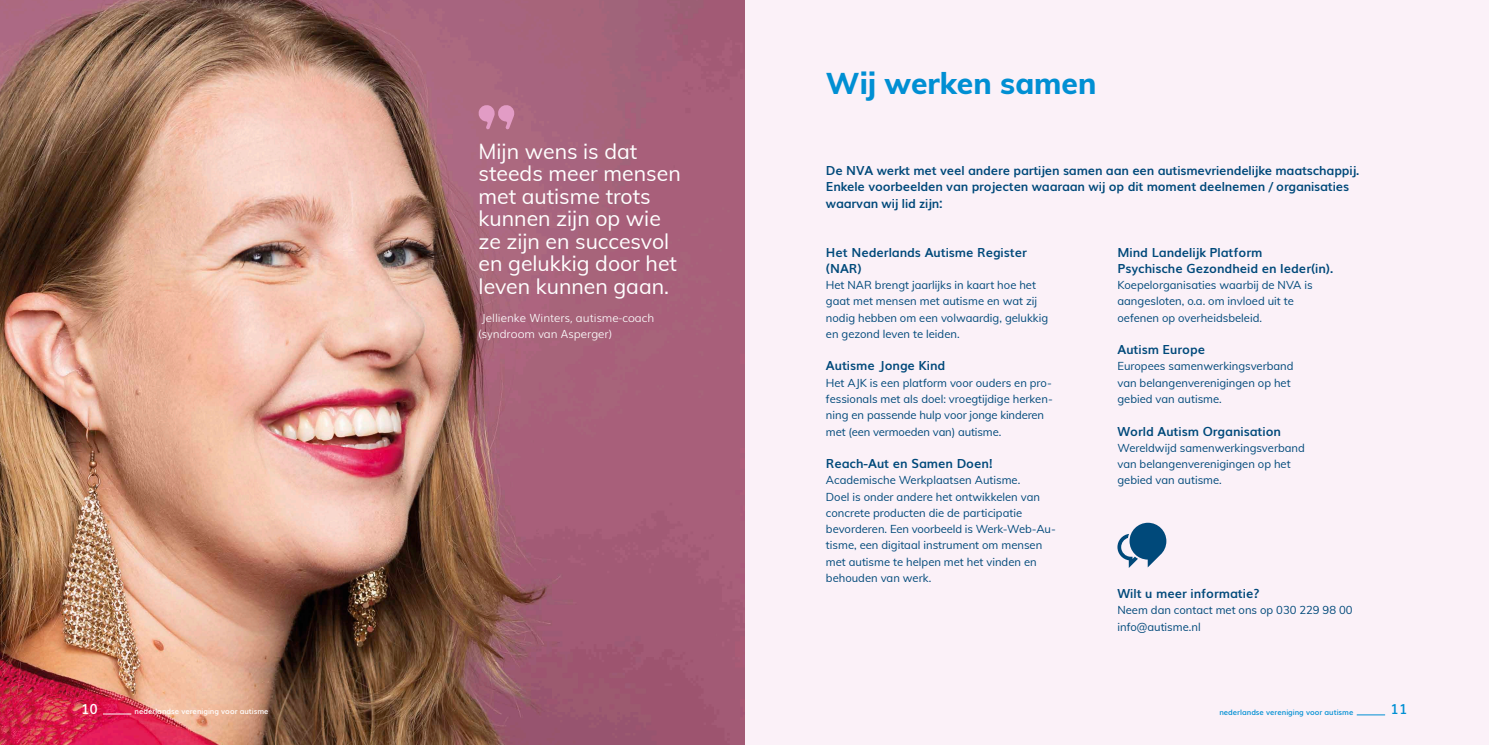
<style>
.page{position:relative;width:1489px;height:745px;background:#fff}
.page>*{position:absolute;margin:0;border:0;box-sizing:border-box;transform-origin:0 0}
.t1{font:800 30px "Muli";color:#008fd3}
.t2{font:21.25px/22.5px "Muli";color:#fff}
.t3{font:600 13.75px "Muli";color:#fff}
.t4{font:600 13.75px "Muli";color:#008fd3}
.t5{font:700 12.5px/16.2px "Muli";color:#00497a}
.t6{font:11.25px/16.2px "Muli";color:#00497a}
.t7{font:300 11.25px/16.2px "Muli";color:#fff}
.t8{font:600 7.5px "Muli";color:#fff}
.t9{font:600 7.5px "Muli";color:#008fd3}
</style>
<div class="page">
<div style="left:719px;top:0;width:769px;height:744px;background:#fbf1f8"></div>
<img style="left:0;top:0;width:744px;height:744px">
<svg style="left:1356px;top:714px;width:28px;height:1px"></svg>
<svg style="left:103px;top:713px;width:28px;height:1px"></svg>
<svg style="left:1117px;top:522px;width:49px;height:45px"></svg>
<svg style="left:477px;top:104px;width:38px;height:25px"></svg>
<h2 class="t2" style="left:478px;top:139px;width:204px">Mijn wens is dat steeds meer mensen met autisme trots kunnen zijn op wie ze zijn en succesvol en gelukkig door het leven kunnen gaan.</h2>
<p class="t7" style="left:478px;top:308px;width:177px">Jellienke Winters, autisme-coach (syndroom van Asperger)</p>
<h1 class="t1" style="left:825px;top:61px;width:272px">Wij werken samen</h1>
<p class="t5" style="left:825px;top:162px;width:535px">De NVA werkt met veel andere partijen samen aan een autismevriendelijke maatschappij.<br>Enkele voorbeelden van projecten waaraan wij op dit moment deelnemen / organisaties waarvan wij lid zijn:</p>
<p class="t5" style="left:825px;top:243px;width:202px">Het Nederlands Autisme Register (NAR)</p>
<p class="t6" style="left:825px;top:276px;width:224px">Het NAR brengt jaarlijks in kaart hoe het gaat met mensen met autisme en wat zij nodig hebben om een volwaardig, gelukkig en gezond leven te leiden.</p>
<p class="t5" style="left:825px;top:357px;width:121px">Autisme Jonge Kind</p>
<p class="t6" style="left:825px;top:374px;width:228px">Het AJK is een platform voor ouders en pro&shy;fessionals met als doel: vroegtijdige herken&shy;ning en passende hulp voor jonge kinderen met (een vermoeden van) autisme.</p>
<p class="t5" style="left:825px;top:454px;width:169px">Reach-Aut en Samen Doen!</p>
<p class="t6" style="left:825px;top:471px;width:231px">Academische Werkplaatsen Autisme.<br>Doel is onder andere het ontwikkelen van concrete producten die de participatie bevorderen. Een voorbeeld is Werk-Web-Au&shy;tisme, een digitaal instrument om mensen met autisme te helpen met het vinden en behouden van werk.</p>
<p class="t5" style="left:1117px;top:243px;width:217px">Mind Landelijk Platform<br>Psychische Gezondheid en Ieder(in).</p>
<p class="t6" style="left:1117px;top:276px;width:197px">Koepelorganisaties waarbij de NVA is aangesloten, o.a. om invloed uit te oefenen op overheidsbeleid.</p>
<p class="t5" style="left:1117px;top:340px;width:89px">Autism Europe</p>
<p class="t6" style="left:1117px;top:357px;width:178px">Europees samenwerkingsverband van belangenverenigingen op het gebied van autisme.</p>
<p class="t5" style="left:1117px;top:422px;width:165px">World Autism Organisation</p>
<p class="t6" style="left:1117px;top:439px;width:189px">Wereldwijd samenwerkingsverband van belangenverenigingen op het gebied van autisme.</p>
<p class="t5" style="left:1117px;top:584px;width:144px">Wilt u meer informatie?</p>
<p class="t6" style="left:1117px;top:601px;width:237px">Neem dan contact met ons op 030 229 98 00 info@autisme.nl</p>
<p class="t3" style="left:81px;top:697px;width:18px">10</p>
<p class="t8" style="left:134px;top:705px;width:135px">nederlandse vereniging voor autisme</p>
<p class="t9" style="left:1219px;top:705px;width:135px">nederlandse vereniging voor autisme</p>
<p class="t4" style="left:1390px;top:697px;width:18px">11</p>
</div>
